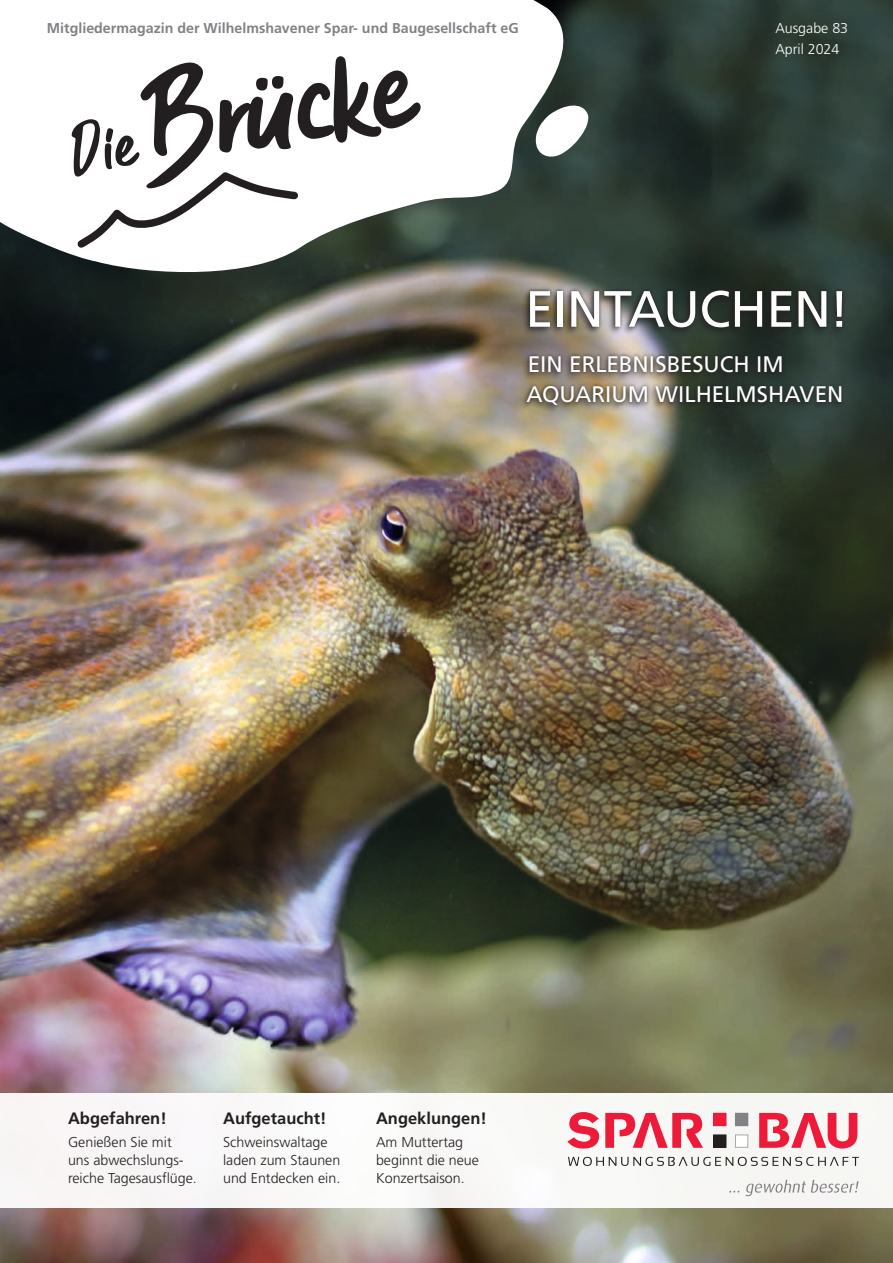
<style>
.page{position:relative;width:893px;height:1263px;background:#fff}
.page>*{position:absolute;margin:0;border:0;box-sizing:border-box;transform-origin:0 0}
.t1{font:51px "Frutiger LT Pro";letter-spacing:-.01em;color:#fff}
.t2{font:22.5px/30px "Frutiger LT Pro";color:#fff}
.t3{font:700 16.5px "Frutiger LT Pro";color:#231f20}
.t4{font:300 14.25px/18px "Frutiger LT Pro";color:#231f20}
.t5{font:700 14.25px "Frutiger LT Pro";color:#808285}
.t6{font:300 14.25px/21.3px "Frutiger LT Pro";color:#fff}
</style>
<div class="page">
<img style="left:0;top:0;width:893px;height:1093px">
<img style="left:0;top:1208px;width:893px;height:55px">
<svg style="left:0;top:0;width:586px;height:279px"></svg>
<div style="left:0;top:1093px;width:893px;height:115px;background:#f9f7f7"></div>
<div style="left:714px;top:1135px;width:12px;height:12px;background:#231f20"></div>
<div style="left:713px;top:1134px;width:13px;height:14px;border:1px solid #231f20"></div>
<div style="left:714px;top:1113px;width:12px;height:13px;background:#ed1a3a"></div>
<div style="left:713px;top:1113px;width:13px;height:13px;border:1px solid #ed1a3a"></div>
<div style="left:735px;top:1135px;width:13px;height:12px;background:#fff"></div>
<div style="left:735px;top:1134px;width:13px;height:14px;border:1px solid #a8a9ad"></div>
<div style="left:735px;top:1113px;width:13px;height:13px;background:#808285"></div>
<svg style="left:759px;top:1113px;width:98px;height:35px"></svg>
<svg style="left:567px;top:1112px;width:32px;height:36px"></svg>
<svg style="left:605px;top:1113px;width:98px;height:35px"></svg>
<svg style="left:568px;top:1157px;width:291px;height:9px"></svg>
<svg style="left:729px;top:1180px;width:130px;height:16px"></svg>
<svg style="left:536px;top:100px;width:52px;height:59px"></svg>
<svg style="left:71px;top:57px;width:351px;height:197px"></svg>
<div style="left:519px;top:288px;width:327px;height:127px;background:#231f20;opacity:.74"></div>
<div style="left:523px;top:287px;width:323px;height:123px;background:#231f20;opacity:.75"></div>
<p class="t5" style="left:47px;top:19px;width:473px">Mitgliedermagazin der Wilhelmshavener Spar- und Baugesellschaft eG</p>
<p class="t6" style="left:775px;top:17px;width:74px">Ausgabe 83<br>April 2024</p>
<h1 class="t1" style="left:525px;top:279px;width:325px">EINTAUCHEN!</h1>
<h2 class="t2" style="left:526px;top:350px;width:318px">EIN ERLEBNISBESUCH IM<br>AQUARIUM WILHELMSHAVEN</h2>
<p class="t3" style="left:68px;top:1109px;width:100px">Abgefahren!</p>
<p class="t4" style="left:68px;top:1133px;width:130px">Genießen Sie mit<br>uns abwechslungs&shy;reiche Tagesausflüge.</p>
<p class="t3" style="left:223px;top:1109px;width:105px">Aufgetaucht!</p>
<p class="t4" style="left:223px;top:1133px;width:119px">Schweinswaltage laden zum Staunen und Entdecken ein.</p>
<p class="t3" style="left:376px;top:1109px;width:112px">Angeklungen!</p>
<p class="t4" style="left:376px;top:1133px;width:104px">Am Muttertag beginnt die neue<br>Konzertsaison.</p>
</div>
